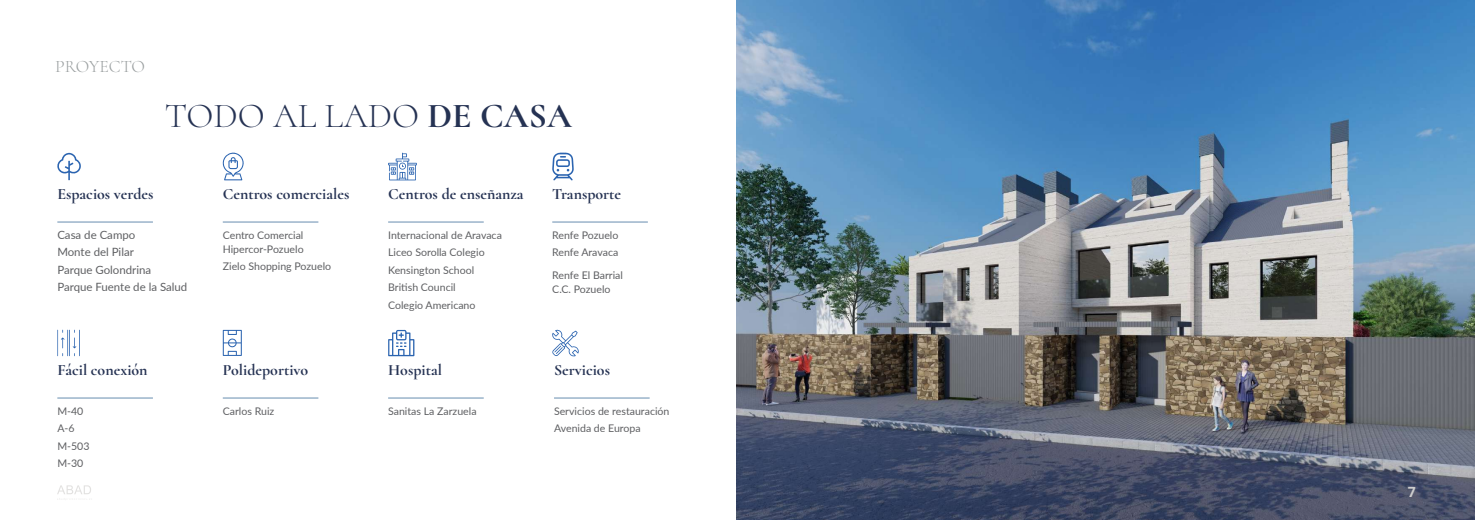
<style>
.page{position:relative;width:1475px;height:520px;background:#fff}
.page>*{position:absolute;margin:0;border:0;box-sizing:border-box;transform-origin:0 0}
.t1{font:300 35px "Cormorant";color:#253253}
.t2{font:300 17.5px "Cormorant";color:#999e9f}
.t3{font:700 15.75px "Cormorant";color:#253253}
.t4{font:700 14px "Open Sans";color:#cecece}
.t5{font:11.38px/17.5px "Lato";color:#5e5f62}
.t6{font:10.5px/17.5px "Lato";color:#5e5f62}
.s1{font-weight:700}
</style>
<div class="page">
<img style="left:737px;top:0;width:738px;height:519px">
<svg style="left:57px;top:153px;width:24px;height:27px"></svg>
<hr style="left:57px;top:221px;width:96px;height:1px;background:#678daf">
<svg style="left:57px;top:329px;width:23px;height:27px"></svg>
<hr style="left:57px;top:397px;width:96px;height:1px;background:#678daf">
<svg style="left:552px;top:329px;width:27px;height:28px"></svg>
<hr style="left:554px;top:397px;width:96px;height:1px;background:#678daf">
<svg style="left:388px;top:329px;width:26px;height:27px"></svg>
<hr style="left:388px;top:397px;width:96px;height:1px;background:#678daf">
<svg style="left:223px;top:329px;width:19px;height:26px"></svg>
<hr style="left:223px;top:397px;width:95px;height:1px;background:#678daf">
<svg style="left:222px;top:152px;width:22px;height:28px"></svg>
<hr style="left:223px;top:221px;width:95px;height:1px;background:#678daf">
<svg style="left:388px;top:152px;width:29px;height:28px"></svg>
<hr style="left:388px;top:221px;width:96px;height:1px;background:#678daf">
<svg style="left:552px;top:152px;width:22px;height:28px"></svg>
<hr style="left:552px;top:221px;width:96px;height:1px;background:#678daf">
<svg style="left:57px;top:485px;width:34px;height:15px"></svg>
<h2 class="t2" style="left:55px;top:55px;width:91px">PROYECTO</h2>
<h1 class="t1" style="left:165px;top:94px;width:409px">TODO AL LADO <span class="s1">DE CASA</span></h1>
<h3 class="t3" style="left:57px;top:184px;width:98px">Espacios verdes</h3>
<p class="t5" style="left:57px;top:225px;width:132px">Casa de Campo<br>Monte del Pilar<br>Parque Golondrina<br>Parque Fuente de la Salud</p>
<h3 class="t3" style="left:57px;top:360px;width:92px">Fácil conexión</h3>
<p class="t6" style="left:57px;top:401px;width:34px">M-40<br>A-6<br>M-503<br>M-30</p>
<h3 class="t3" style="left:223px;top:184px;width:128px">Centros comerciales</h3>
<p class="t6" style="left:223px;top:227px;width:82px;line-height:14px">Centro Comercial<br>Hipercor-Pozuelo</p>
<p class="t6" style="left:223px;top:257px;width:110px">Zielo Shopping Pozuelo</p>
<h3 class="t3" style="left:223px;top:360px;width:87px">Polideportivo</h3>
<p class="t6" style="left:223px;top:401px;width:53px">Carlos Ruiz</p>
<h3 class="t3" style="left:388px;top:184px;width:137px">Centros de enseñanza</h3>
<p class="t6" style="left:388px;top:225px;width:115px">Internacional de Aravaca<br>Liceo Sorolla Colegio<br>Kensington School<br>British Council<br>Colegio Americano</p>
<h3 class="t3" style="left:388px;top:360px;width:55px">Hospital</h3>
<p class="t6" style="left:388px;top:401px;width:90px">Sanitas La Zarzuela</p>
<h3 class="t3" style="left:552px;top:184px;width:70px">Transporte</h3>
<p class="t6" style="left:552px;top:225px;width:68px">Renfe Pozuelo<br>Renfe Aravaca</p>
<p class="t6" style="left:552px;top:267px;width:72px;line-height:14px">Renfe El Barrial<br>C.C. Pozuelo</p>
<h3 class="t3" style="left:554px;top:360px;width:57px">Servicios</h3>
<p class="t6" style="left:554px;top:401px;width:117px">Servicios de restauración<br>Avenida de Europa</p>
<h3 class="t4" style="left:1407px;top:481px;width:10px">7</h3>
</div>
